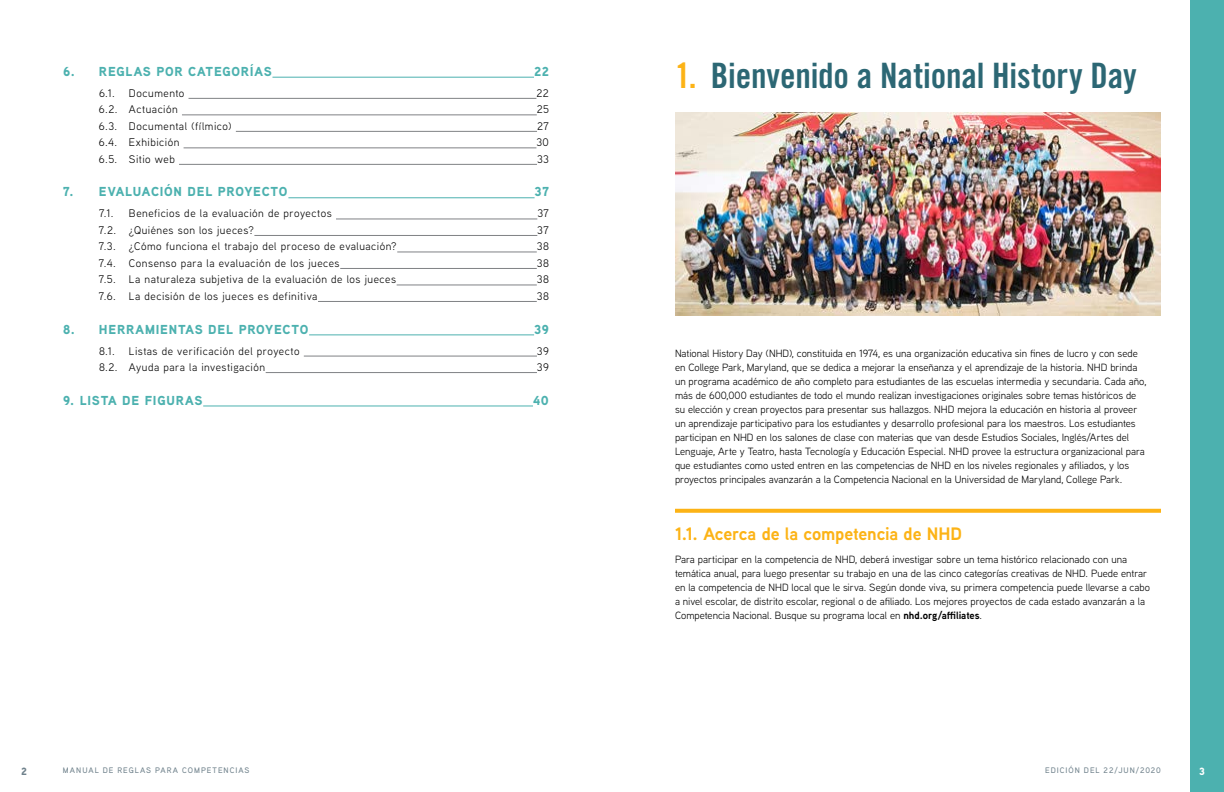
<style>
.page{position:relative;width:1224px;height:792px;background:#fff}
.page>*{position:absolute;margin:0;border:0;box-sizing:border-box;transform-origin:0 0}
.t1{font:35px "Trade Gothic LT Std Bd Cn 20";letter-spacing:-.005em;color:#2c6774}
.t2{font:700 18px "Aaux Next";letter-spacing:-.01em;color:#fcb316}
.t3{font:900 13px "Aaux Pro";letter-spacing:.06em;color:#4cb1af}
.t4{font:11px "Aaux Next";letter-spacing:.045em;color:#000}
.t5{font:10.5px/14px "Aaux Next";letter-spacing:-.005em;color:#000}
.t6{font:900 10.5px "Aaux Pro";color:#70828c}
.t7{font:900 10.5px "Aaux Pro";color:#fff}
.t8{font:500 8px "Aaux Pro";letter-spacing:.125em;color:#70828c}
.s1{color:#fcb316}
.s2{font-weight:700}
</style>
<div class="page">
<svg style="left:675px;top:509px;width:486px;height:4px;background:#fcb723"></svg>
<div style="left:1190px;top:0;width:34px;height:792px;background:#4cb1af"></div>
<hr style="left:272px;top:77px;width:262px;height:1px;background:#4cb1af">
<hr style="left:189px;top:98px;width:347px;height:1px;background:#808285">
<hr style="left:182px;top:115px;width:355px;height:1px;background:#808285">
<hr style="left:236px;top:131px;width:301px;height:1px;background:#808285">
<hr style="left:184px;top:148px;width:352px;height:1px;background:#808285">
<hr style="left:179px;top:164px;width:358px;height:1px;background:#808285">
<hr style="left:288px;top:197px;width:247px;height:1px;background:#4cb1af">
<hr style="left:336px;top:219px;width:201px;height:1px;background:#808285">
<hr style="left:254px;top:235px;width:283px;height:1px;background:#808285">
<hr style="left:397px;top:252px;width:140px;height:1px;background:#808285">
<hr style="left:340px;top:268px;width:197px;height:1px;background:#808285">
<hr style="left:397px;top:285px;width:140px;height:1px;background:#808285">
<hr style="left:318px;top:301px;width:219px;height:1px;background:#808285">
<hr style="left:309px;top:335px;width:225px;height:1px;background:#4cb1af">
<hr style="left:304px;top:356px;width:233px;height:1px;background:#808285">
<hr style="left:266px;top:372px;width:271px;height:1px;background:#808285">
<hr style="left:203px;top:406px;width:330px;height:1px;background:#4cb1af">
<img style="left:675px;top:112px;width:486px;height:203px">
<p class="t3" style="left:63px;top:63px;width:210px">6. REGLAS POR CATEGORÍAS</p>
<p class="t3" style="left:534px;top:63px;width:16px">22</p>
<p class="t4" style="left:99px;top:86px;width:17px">6.1.</p>
<p class="t4" style="left:129px;top:86px;width:57px">Documento</p>
<p class="t4" style="left:536px;top:86px;width:14px">22</p>
<p class="t4" style="left:99px;top:102px;width:80px">6.2. Actuación</p>
<p class="t4" style="left:537px;top:102px;width:14px">25</p>
<p class="t4" style="left:99px;top:119px;width:134px">6.3. Documental (fílmico)</p>
<p class="t4" style="left:537px;top:119px;width:13px">27</p>
<p class="t4" style="left:99px;top:135px;width:82px">6.4. Exhibición</p>
<p class="t4" style="left:536px;top:135px;width:14px">30</p>
<p class="t4" style="left:99px;top:152px;width:77px">6.5. Sitio web</p>
<p class="t4" style="left:537px;top:152px;width:13px">33</p>
<p class="t3" style="left:63px;top:184px;width:226px">7. EVALUACIÓN DEL PROYECTO</p>
<p class="t3" style="left:535px;top:184px;width:16px">37</p>
<p class="t4" style="left:99px;top:206px;width:16px">7.1.</p>
<p class="t4" style="left:129px;top:206px;width:204px">Beneficios de la evaluación de proyectos</p>
<p class="t4" style="left:537px;top:206px;width:13px">37</p>
<p class="t4" style="left:99px;top:223px;width:156px">7.2. ¿Quiénes son los jueces?</p>
<p class="t4" style="left:537px;top:223px;width:13px">37</p>
<p class="t4" style="left:99px;top:239px;width:299px">7.3. ¿Cómo funciona el trabajo del proceso de evaluación?</p>
<p class="t4" style="left:537px;top:239px;width:14px">38</p>
<p class="t4" style="left:99px;top:256px;width:242px">7.4. Consenso para la evaluación de los jueces</p>
<p class="t4" style="left:537px;top:256px;width:14px">38</p>
<p class="t4" style="left:99px;top:272px;width:299px">7.5. La naturaleza subjetiva de la evaluación de los jueces</p>
<p class="t4" style="left:537px;top:272px;width:14px">38</p>
<p class="t4" style="left:99px;top:289px;width:220px">7.6. La decisión de los jueces es definitiva</p>
<p class="t4" style="left:537px;top:289px;width:14px">38</p>
<p class="t3" style="left:63px;top:321px;width:247px">8. HERRAMIENTAS DEL PROYECTO</p>
<p class="t3" style="left:534px;top:321px;width:16px">39</p>
<p class="t4" style="left:99px;top:343px;width:17px">8.1.</p>
<p class="t4" style="left:129px;top:343px;width:172px">Listas de verificación del proyecto</p>
<p class="t4" style="left:537px;top:343px;width:14px">39</p>
<p class="t4" style="left:99px;top:360px;width:168px">8.2. Ayuda para la investigación</p>
<p class="t4" style="left:537px;top:360px;width:14px">39</p>
<p class="t3" style="left:63px;top:392px;width:141px">9. LISTA DE FIGURAS</p>
<p class="t3" style="left:533px;top:392px;width:17px">40</p>
<h1 class="t1" style="left:675px;top:55px;width:463px"><span class="s1">1.</span> Bienvenido a National History Day</h1>
<p class="t5" style="left:675px;top:346px;width:473px">National History Day (NHD), constituida en 1974, es una organización educativa sin fines de lucro y con sede en College Park, Maryland, que se dedica a mejorar la enseñanza y el aprendizaje de la historia. NHD brinda un programa académico de año completo para estudiantes de las escuelas intermedia y secundaria. Cada año, más de 600,000 estudiantes de todo el mundo realizan investigaciones originales sobre temas históricos de su elección y crean proyectos para presentar sus hallazgos. NHD mejora la educación en historia al proveer un aprendizaje participativo para los estudiantes y desarrollo profesional para los maestros. Los estudiantes participan en NHD en los salones de clase con materias que van desde Estudios Sociales, Inglés/Artes del Lenguaje, Arte y Teatro, hasta Tecnología y Educación Especial. NHD provee la estructura organizacional para que estudiantes como usted entren en las competencias de NHD en los niveles regionales y afiliados, y los proyectos principales avanzarán a la Competencia Nacional en la Universidad de Maryland, College Park.</p>
<h2 class="t2" style="left:675px;top:521px;width:289px">1.1. Acerca de la competencia de NHD</h2>
<p class="t5" style="left:675px;top:552px;width:477px">Para participar en la competencia de NHD, deberá investigar sobre un tema histórico relacionado con una temática anual, para luego presentar su trabajo en una de las cinco categorías creativas de NHD. Puede entrar en la competencia de NHD local que le sirva. Según donde viva, su primera competencia puede llevarse a cabo a nivel escolar, de distrito escolar, regional o de afiliado. Los mejores proyectos de cada estado avanzarán a la Competencia Nacional. Busque su programa local en <span class="s2">nhd.org/affiliates</span>.</p>
<p class="t6" style="left:21px;top:765px;width:7px">2</p>
<p class="t8" style="left:63px;top:765px;width:188px">MANUAL DE REGLAS PARA COMPETENCIAS</p>
<p class="t8" style="left:1045px;top:765px;width:117px">EDICIÓN DEL 22/JUN/2020</p>
<p class="t7" style="left:1199px;top:765px;width:7px">3</p>
</div>
